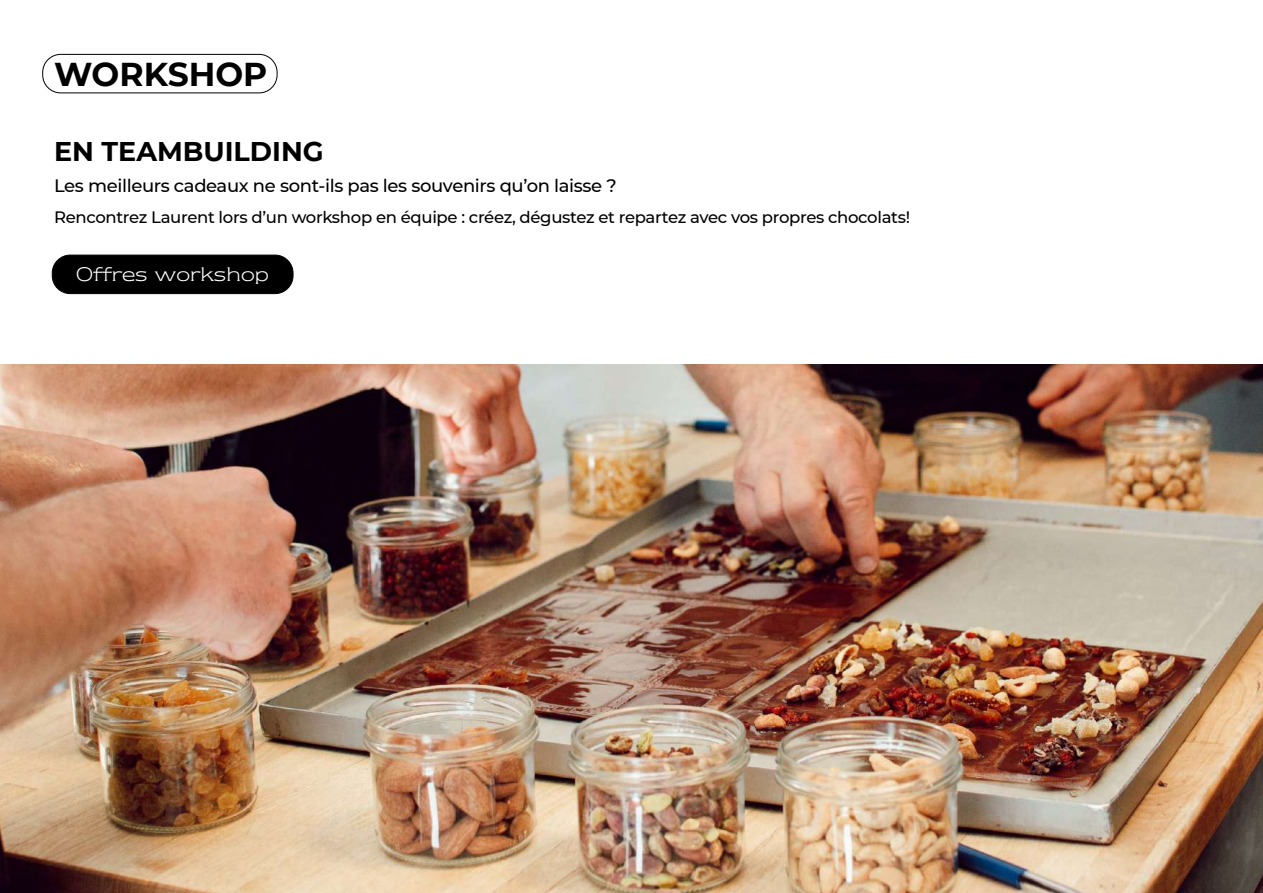
<style>
.page{position:relative;width:1263px;height:893px;background:#fff}
.page>*{position:absolute;margin:0;border:0;box-sizing:border-box;transform-origin:0 0}
.t1{font:700 33px "Montserrat";color:#000}
.t2{font:700 27px "Montserrat";color:#000}
.t3{font:300 19.5px "Newtext BQ";color:#fff}
.t4{font:500 18px "Montserrat";letter-spacing:-.02em;color:#000}
.t5{font:500 16.5px "Montserrat";letter-spacing:-.02em;color:#000}
</style>
<div class="page">
<img style="left:0;top:365px;width:1263px;height:528px">
<div style="left:52px;top:255px;width:241px;height:39px;background:#000;border-radius:18px"></div>
<div style="left:52px;top:255px;width:241px;height:39px;border:1px solid #000101;border-radius:18px"></div>
<div style="left:42px;top:54px;width:235px;height:39px;border:1px solid #000;border-radius:18px"></div>
<h1 class="t1" style="left:54px;top:50px;width:215px">WORKSHOP</h1>
<h2 class="t2" style="left:54px;top:132px;width:271px">EN TEAMBUILDING</h2>
<p class="t4" style="left:54px;top:173px;width:564px">Les meilleurs cadeaux ne sont-ils pas les souvenirs qu’on laisse ?</p>
<p class="t5" style="left:54px;top:205px;width:857px">Rencontrez Laurent lors d’un workshop en équipe : créez, dégustez et repartez avec vos propres chocolats!</p>
<p class="t3" style="left:76px;top:263px;width:194px">Offres workshop</p>
</div>
